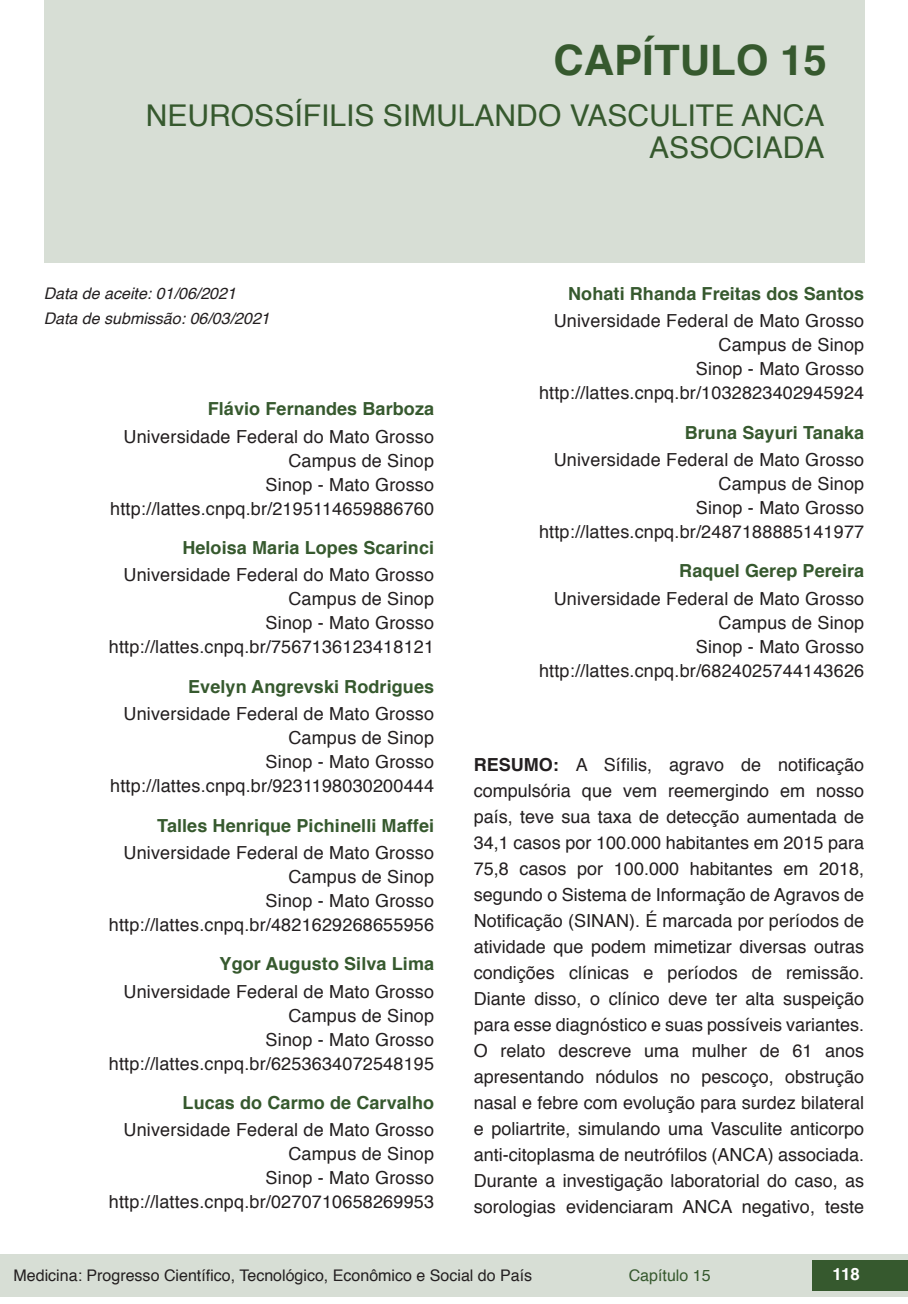
<style>
.page{position:relative;width:908px;height:1304px;background:#fff}
.page>*{position:absolute;margin:0;border:0;box-sizing:border-box;transform-origin:0 0}
.capítulos{font:700 42px "Helvetica";color:#36592e}
.nome_artigos{font:30px/32px "Helvetica";color:#36592e;text-align:right}
.info_autores{font:18px "Helvetica";letter-spacing:.01em;color:#231f20}
.Resumos_e_PC_TXT{font:18px/26px "Helvetica";color:#231f20;text-align:justify}
.nome_autores{font:700 18px "Helvetica";letter-spacing:.005em;color:#36592e}
.t1{font:700 16.8px "Helvetica";color:#fff}
.t2{font:16px "Helvetica";color:#231f20}
.data{font:italic 16px "Helvetica";color:#231f20}
.t3{font:16px "Helvetica";color:#36592e}
.s1{font-weight:700}
</style>
<div class="page">
<div style="left:0;top:1254px;width:906px;height:43px;background:#d7ded5"></div>
<div style="left:812px;top:1261px;width:95px;height:30px;background:#36592e"></div>
<div style="left:44px;top:0;width:819px;height:263px;background:#d7ded5"></div>
<p class="capítulos" style="left:553px;top:26px;width:275px">CAPÍTULO 15</p>
<p class="nome_artigos" style="left:146px;top:101px;width:679px">NEUROSSÍFILIS SIMULANDO VASCULITE ANCA<br>ASSOCIADA</p>
<p class="data" style="left:44px;top:280px;width:194px">Data de aceite: 01/06/2021</p>
<p class="data" style="left:44px;top:306px;width:227px">Data de submissão: 06/03/2021</p>
<p class="nome_autores" style="left:208px;top:395px;width:228px">Flávio Fernandes Barboza</p>
<p class="info_autores" style="left:123px;top:423px;width:312px">Universidade Federal do Mato Grosso</p>
<p class="info_autores" style="left:288px;top:447px;width:147px">Campus de Sinop</p>
<p class="info_autores" style="left:265px;top:471px;width:170px">Sinop - Mato Grosso</p>
<p class="info_autores" style="left:110px;top:495px;width:325px">http://lattes.cnpq.br/2195114659886760</p>
<p class="nome_autores" style="left:182px;top:533px;width:253px">Heloisa Maria Lopes Scarinci</p>
<p class="info_autores" style="left:123px;top:561px;width:312px">Universidade Federal do Mato Grosso</p>
<p class="info_autores" style="left:288px;top:585px;width:147px">Campus de Sinop</p>
<p class="info_autores" style="left:265px;top:609px;width:170px">Sinop - Mato Grosso</p>
<p class="info_autores" style="left:109px;top:633px;width:326px">http://lattes.cnpq.br/7567136123418121</p>
<p class="nome_autores" style="left:188px;top:672px;width:247px">Evelyn Angrevski Rodrigues</p>
<p class="info_autores" style="left:123px;top:700px;width:312px">Universidade Federal de Mato Grosso</p>
<p class="info_autores" style="left:288px;top:724px;width:147px">Campus de Sinop</p>
<p class="info_autores" style="left:265px;top:748px;width:170px">Sinop - Mato Grosso</p>
<p class="info_autores" style="left:110px;top:772px;width:325px">http://lattes.cnpq.br/9231198030200444</p>
<p class="nome_autores" style="left:157px;top:811px;width:278px">Talles Henrique Pichinelli Maffei</p>
<p class="info_autores" style="left:123px;top:839px;width:312px">Universidade Federal de Mato Grosso</p>
<p class="info_autores" style="left:288px;top:863px;width:147px">Campus de Sinop</p>
<p class="info_autores" style="left:265px;top:887px;width:170px">Sinop - Mato Grosso</p>
<p class="info_autores" style="left:109px;top:911px;width:326px">http://lattes.cnpq.br/4821629268655956</p>
<p class="nome_autores" style="left:219px;top:949px;width:216px">Ygor Augusto Silva Lima</p>
<p class="info_autores" style="left:123px;top:977px;width:312px">Universidade Federal de Mato Grosso</p>
<p class="info_autores" style="left:288px;top:1001px;width:147px">Campus de Sinop</p>
<p class="info_autores" style="left:265px;top:1025px;width:170px">Sinop - Mato Grosso</p>
<p class="info_autores" style="left:109px;top:1049px;width:326px">http://lattes.cnpq.br/6253634072548195</p>
<p class="nome_autores" style="left:182px;top:1088px;width:253px">Lucas do Carmo de Carvalho</p>
<p class="info_autores" style="left:123px;top:1116px;width:312px">Universidade Federal de Mato Grosso</p>
<p class="info_autores" style="left:288px;top:1140px;width:147px">Campus de Sinop</p>
<p class="info_autores" style="left:265px;top:1164px;width:170px">Sinop - Mato Grosso</p>
<p class="info_autores" style="left:109px;top:1188px;width:326px">http://lattes.cnpq.br/0270710658269953</p>
<p class="nome_autores" style="left:568px;top:279px;width:297px">Nohati Rhanda Freitas dos Santos</p>
<p class="info_autores" style="left:553px;top:307px;width:312px">Universidade Federal de Mato Grosso</p>
<p class="info_autores" style="left:718px;top:331px;width:147px">Campus de Sinop</p>
<p class="info_autores" style="left:695px;top:355px;width:170px">Sinop - Mato Grosso</p>
<p class="info_autores" style="left:539px;top:379px;width:326px">http://lattes.cnpq.br/1032823402945924</p>
<p class="nome_autores" style="left:684px;top:418px;width:181px">Bruna Sayuri Tanaka</p>
<p class="info_autores" style="left:553px;top:446px;width:312px">Universidade Federal de Mato Grosso</p>
<p class="info_autores" style="left:718px;top:470px;width:147px">Campus de Sinop</p>
<p class="info_autores" style="left:695px;top:494px;width:170px">Sinop - Mato Grosso</p>
<p class="info_autores" style="left:539px;top:518px;width:326px">http://lattes.cnpq.br/2487188885141977</p>
<p class="nome_autores" style="left:679px;top:557px;width:186px">Raquel Gerep Pereira</p>
<p class="info_autores" style="left:553px;top:585px;width:312px">Universidade Federal de Mato Grosso</p>
<p class="info_autores" style="left:718px;top:609px;width:147px">Campus de Sinop</p>
<p class="info_autores" style="left:695px;top:633px;width:170px">Sinop - Mato Grosso</p>
<p class="info_autores" style="left:539px;top:657px;width:326px">http://lattes.cnpq.br/6824025744143626</p>
<p class="Resumos_e_PC_TXT" style="left:473px;top:752px;width:392px"><span class="s1">RESUMO:</span> A Sífilis, agravo de notificação compulsória que vem reemergindo em nosso país, teve sua taxa de detecção aumentada de 34,1 casos por 100.000 habitantes em 2015 para 75,8 casos por 100.000 habitantes em 2018, segundo o Sistema de Informação de Agravos de Notificação (SINAN). É marcada por períodos de atividade que podem mimetizar diversas outras condições clínicas e períodos de remissão.<br>Diante disso, o clínico deve ter alta suspeição para esse diagnóstico e suas possíveis variantes.<br>O relato descreve uma mulher de 61 anos apresentando nódulos no pescoço, obstrução nasal e febre com evolução para surdez bilateral e poliartrite, simulando uma Vasculite anticorpo anti-citoplasma de neutrófilos (ANCA) associada.<br>Durante a investigação laboratorial do caso, as sorologias evidenciaram ANCA negativo, teste</p>
<p class="t2" style="left:14px;top:1263px;width:520px">Medicina: Progresso Científico, Tecnológico, Econômico e Social do País</p>
<p class="t3" style="left:628px;top:1263px;width:83px">Capítulo 15</p>
<p class="t1" style="left:832px;top:1261px;width:29px">118</p>
</div>
